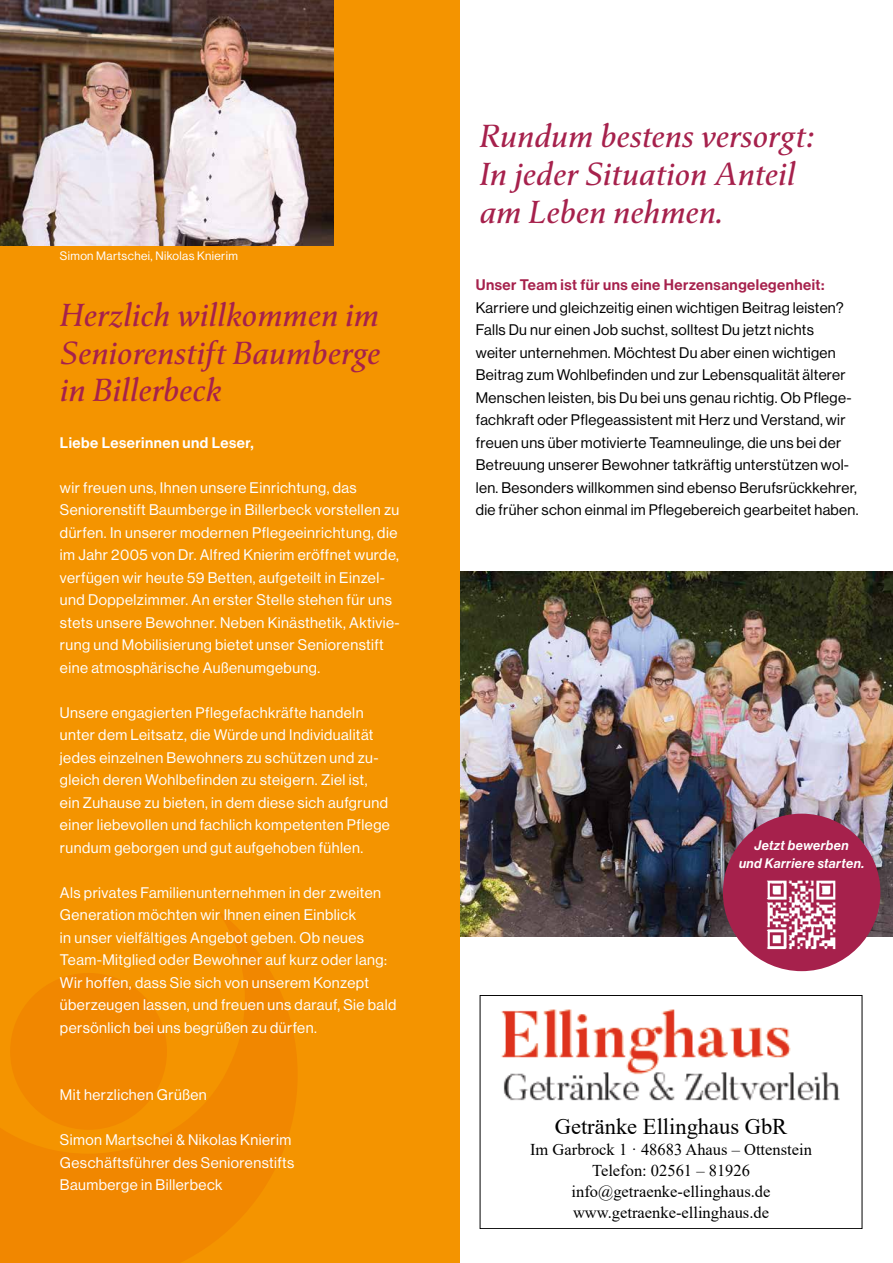
<style>
.page{position:relative;width:893px;height:1263px;background:#fff}
.page>*{position:absolute;margin:0;border:0;box-sizing:border-box;transform-origin:0 0}
.t1{font:italic 31.5px/37.8px "Classica Pro";color:#a6214c;text-align:justify}
.t2{font:22.5px "Times New Roman";color:#000}
.t3{font:16.5px/21px "Times New Roman";color:#000;text-align:center}
.t4{font:15px/22.5px "N Haas Grotesk DS Pro 55 Rg";letter-spacing:.03em;color:#fff}
.t5{font:15px/22.5px "N Haas Grotesk DS Pro 55 Rg";letter-spacing:.02em;color:#000}
.t6{font:15px "N Haas Grotesk DS Pro 65 Md";letter-spacing:.03em;color:#a6214c}
.t7{font:15px "N Haas Grotesk DS Pro 65 Md";letter-spacing:.03em;color:#fff}
.t8{font:13.5px/18px "N Haas Grotesk DS Pro 66 Md It";letter-spacing:.03em;color:#fff;text-align:center}
.t9{font:12px "N Haas Grotesk DS Pro 55 Rg";letter-spacing:.03em;color:#fff}
</style>
<div class="page">
<img style="left:459px;top:572px;width:434px;height:364px">
<hr style="left:892px;top:166px;width:1px;height:354px;background:#a6214c">
<div style="left:0;top:0;width:459px;height:1263px;background:#f49400"></div>
<svg style="left:0;top:911px;width:297px;height:352px"></svg>
<div style="left:10px;top:973px;width:157px;height:157px;background:#f18700;border-radius:50%"></div>
<img style="left:501px;top:1009px;width:339px;height:92px">
<div style="left:480px;top:995px;width:382px;height:234px;border:1px solid #000"></div>
<img style="left:0;top:0;width:334px;height:245px">
<div style="left:723px;top:814px;width:157px;height:157px;background:#a6214c;border-radius:50%"></div>
<img style="left:757px;top:880px;width:90px;height:80px">
<p class="t9" style="left:60px;top:249px;width:180px">Simon Martschei, Nikolas Knierim</p>
<h1 class="t1" style="left:60px;top:295px;width:322px">Herzlich willkommen im Seniorenstift Baumberge in Billerbeck</h1>
<p class="t7" style="left:60px;top:434px;width:195px">Liebe Leserinnen und Leser,</p>
<p class="t4" style="left:60px;top:476px;width:341px">wir freuen uns, Ihnen unsere Einrichtung, das Seniorenstift Baumberge in Billerbeck vorstellen zu dürfen. In unserer modernen Pflegeeinrichtung, die im Jahr 2005 von Dr. Alfred Knierim eröffnet wurde, verfügen wir heute 59 Betten, aufgeteilt in Einzel&shy;und Doppelzimmer. An erster Stelle stehen für uns stets unsere Bewohner. Neben Kinästhetik, Aktivie&shy;rung und Mobilisierung bietet unser Seniorenstift eine atmosphärische Außenumgebung.</p>
<p class="t4" style="left:60px;top:701px;width:331px">Unsere engagierten Pflegefachkräfte handeln unter dem Leitsatz, die Würde und Individualität jedes einzelnen Bewohners zu schützen und zu&shy;gleich deren Wohlbefinden zu steigern. Ziel ist, ein Zuhause zu bieten, in dem diese sich aufgrund einer liebevollen und fachlich kompetenten Pflege rundum geborgen und gut aufgehoben fühlen.</p>
<p class="t4" style="left:60px;top:881px;width:338px">Als privates Familienunternehmen in der zweiten Generation möchten wir Ihnen einen Einblick<br>in unser vielfältiges Angebot geben. Ob neues Team-Mitglied oder Bewohner auf kurz oder lang:<br>Wir hoffen, dass Sie sich von unserem Konzept überzeugen lassen, und freuen uns darauf, Sie bald persönlich bei uns begrüßen zu dürfen.</p>
<p class="t4" style="left:60px;top:1084px;width:148px">Mit herzlichen Grüßen</p>
<p class="t4" style="left:60px;top:1129px;width:236px">Simon Martschei &amp; Nikolas Knierim<br>Geschäftsführer des Seniorenstifts<br>Baumberge in Billerbeck</p>
<h1 class="t1" style="left:480px;top:116px;width:335px;text-align:left">Rundum bestens versorgt:<br>In jeder Situation Anteil am Leben nehmen.</h1>
<p class="t6" style="left:476px;top:276px;width:350px">Unser Team ist für uns eine Herzensangelegenheit:</p>
<p class="t5" style="left:476px;top:296px;width:384px">Karriere und gleichzeitig einen wichtigen Beitrag leisten?<br>Falls Du nur einen Job suchst, solltest Du jetzt nichts weiter unternehmen. Möchtest Du aber einen wichtigen Beitrag zum Wohlbefinden und zur Lebensqualität älterer Menschen leisten, bis Du bei uns genau richtig. Ob Pflege&shy;fachkraft oder Pflegeassistent mit Herz und Verstand, wir freuen uns über motivierte Teamneulinge, die uns bei der Betreuung unserer Bewohner tatkräftig unterstützen wol&shy;len. Besonders willkommen sind ebenso Berufsrückkehrer, die früher schon einmal im Pflegebereich gearbeitet haben.</p>
<p class="t8" style="left:739px;top:836px;width:127px">Jetzt bewerben<br>und Karriere starten.</p>
<h2 class="t2" style="left:555px;top:1111px;width:234px">Getränke Ellinghaus GbR</h2>
<p class="t3" style="left:530px;top:1139px;width:283px">Im Garbrock 1 · 48683 Ahaus – Ottenstein<br>Telefon: 02561 – 81926 info@getraenke-ellinghaus.de www.getraenke-ellinghaus.de</p>
</div>
